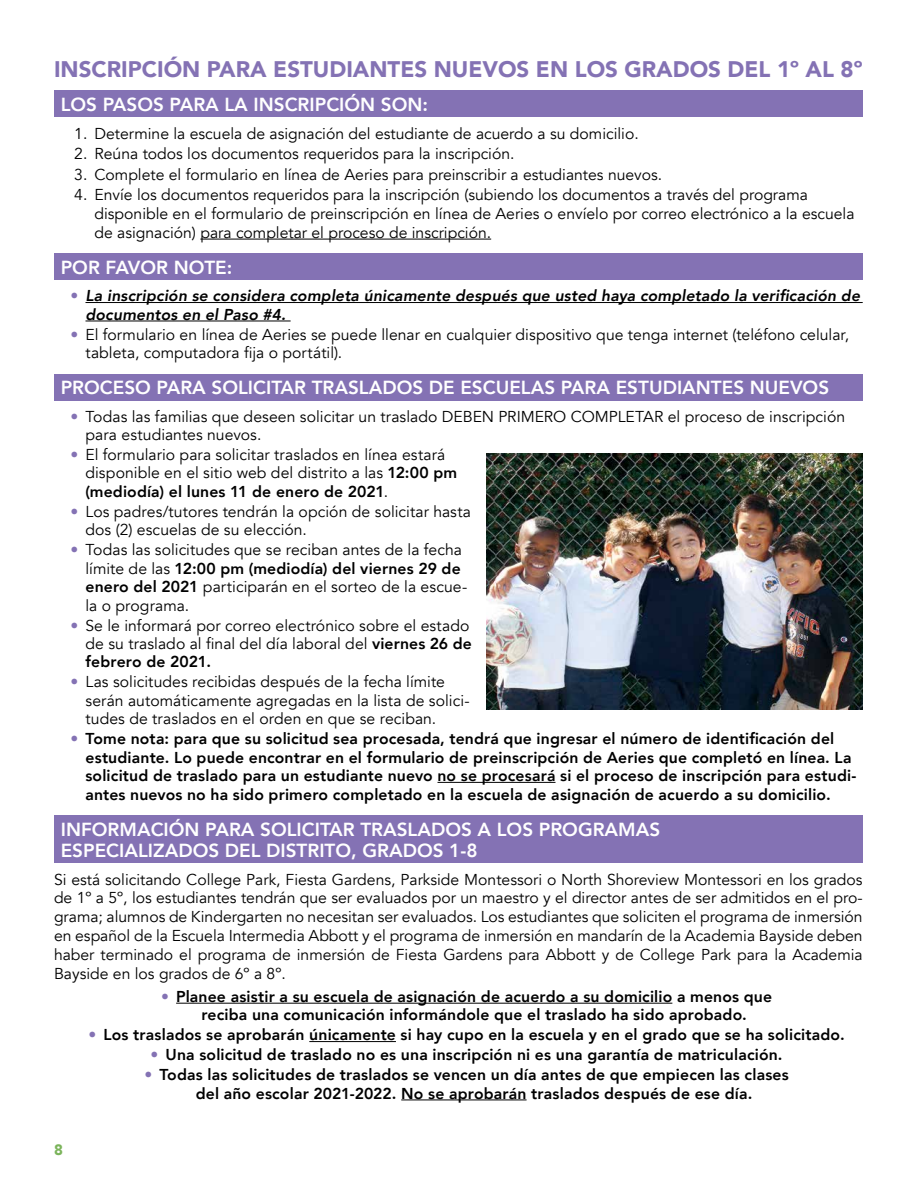
<style>
.page{position:relative;width:918px;height:1188px;background:#fff}
.page>*{position:absolute;margin:0;border:0;box-sizing:border-box;transform-origin:0 0}
.t1{font:900 22.5px "Avenir";color:#8472b4}
.t2{font:800 18.9px/21px "Avenir";color:#fff}
.t3{font:15.75px/18.5px "Avenir";color:#000}
.t4{font:800 15.75px/18.5px "Avenir";letter-spacing:.01em;color:#000}
.t5{font:italic 800 15.75px/18.5px "Avenir";letter-spacing:.01em;color:#000}
.t6{font:900 15px "Avenir";color:#7bb45b}
.s1{font-weight:400;font-style:normal;color:#8472b4}
.s2{color:#8472b4}
.s3{font-weight:800}
.s4{font-weight:400;color:#8472b4}
</style>
<div class="page">
<div style="left:54px;top:91px;width:809px;height:26px;background:#8472b4"></div>
<hr style="left:200px;top:239px;width:291px;height:1px;background:#000">
<div style="left:54px;top:254px;width:809px;height:26px;background:#8472b4"></div>
<hr style="left:86px;top:302px;width:777px;height:1px;background:#000">
<hr style="left:86px;top:321px;width:205px;height:1px;background:#000">
<div style="left:54px;top:374px;width:809px;height:26px;background:#8472b4"></div>
<hr style="left:438px;top:782px;width:118px;height:1px;background:#000">
<div style="left:54px;top:815px;width:809px;height:48px;background:#8472b4"></div>
<hr style="left:176px;top:1003px;width:496px;height:1px;background:#000">
<hr style="left:309px;top:1041px;width:87px;height:1px;background:#000">
<hr style="left:401px;top:1100px;width:126px;height:1px;background:#000">
<img style="left:487px;top:454px;width:376px;height:255px">
<h1 class="t1" style="left:54px;top:49px;width:810px">INSCRIPCIÓN PARA ESTUDIANTES NUEVOS EN LOS GRADOS DEL 1º AL 8º</h1>
<p class="t2" style="left:61px;top:94px;width:369px">LOS PASOS PARA LA INSCRIPCIÓN SON:</p>
<p class="t3" style="left:74px;top:125px;width:566px">1. Determine la escuela de asignación del estudiante de acuerdo a su domicilio.</p>
<p class="t3" style="left:74px;top:145px;width:442px">2. Reúna todos los documentos requeridos para la inscripción.</p>
<p class="t3" style="left:74px;top:165px;width:590px">3. Complete el formulario en línea de Aeries para preinscribir a estudiantes nuevos.</p>
<p class="t3" style="left:95px;top:186px;width:762px;line-height:18.9px;text-indent:-20px">4. Envíe los documentos requeridos para la inscripción (subiendo los documentos a través del programa disponible en el formulario de preinscripción en línea de Aeries o envíelo por correo electrónico a la escuela de asignación) para completar el proceso de inscripción.</p>
<p class="t2" style="left:61px;top:257px;width:173px">POR FAVOR NOTE:</p>
<p class="t5" style="left:85px;top:287px;width:776px;text-indent:-15px"><span class="s1">•</span> La inscripción se considera completa únicamente después que usted haya completado la verificación de documentos en el Paso #4.</p>
<p class="t3" style="left:85px;top:325px;width:765px;text-indent:-15px"><span class="s2">•</span> El formulario en línea de Aeries se puede llenar en cualquier dispositivo que tenga internet (teléfono celular, tableta, computadora fija o portátil).</p>
<p class="t2" style="left:61px;top:377px;width:770px">PROCESO PARA SOLICITAR TRASLADOS DE ESCUELAS PARA ESTUDIANTES NUEVOS</p>
<p class="t3" style="left:85px;top:407px;width:761px;text-indent:-15px"><span class="s2">•</span> Todas las familias que deseen solicitar un traslado DEBEN PRIMERO COMPLETAR el proceso de inscripción para estudiantes nuevos.</p>
<p class="t3" style="left:85px;top:446px;width:373px;text-indent:-15px"><span class="s2">•</span> El formulario para solicitar traslados en línea estará disponible en el sitio web del distrito a las <span class="s3">12:00 pm (mediodía) el lunes 11 de enero de 2021</span>.</p>
<p class="t3" style="left:85px;top:503px;width:387px;text-indent:-15px"><span class="s2">•</span> Los padres/tutores tendrán la opción de solicitar hasta dos (2) escuelas de su elección.</p>
<p class="t3" style="left:85px;top:541px;width:383px;text-indent:-15px"><span class="s2">•</span> Todas las solicitudes que se reciban antes de la fecha límite de las <span class="s3">12:00 pm (mediodía) del viernes 29 de enero del 2021</span> participarán en el sorteo de la escue&shy;la o programa.</p>
<p class="t3" style="left:85px;top:616px;width:388px;text-indent:-15px"><span class="s2">•</span> Se le informará por correo electrónico sobre el estado de su traslado al final del día laboral del <span class="s3">viernes 26 de febrero de 2021.</span></p>
<p class="t3" style="left:85px;top:673px;width:386px;text-indent:-15px"><span class="s2">•</span> Las solicitudes recibidas después de la fecha límite serán automáticamente agregadas en la lista de solici&shy;tudes de traslados en el orden en que se reciban.</p>
<p class="t4" style="left:85px;top:730px;width:773px;text-indent:-15px"><span class="s4">•</span> Tome nota: para que su solicitud sea procesada, tendrá que ingresar el número de identificación del estudiante. Lo puede encontrar en el formulario de preinscripción de Aeries que completó en línea. La solicitud de traslado para un estudiante nuevo no se procesará si el proceso de inscripción para estudi&shy;antes nuevos no ha sido primero completado en la escuela de asignación de acuerdo a su domicilio.</p>
<p class="t2" style="left:61px;top:819px;width:601px">INFORMACIÓN PARA SOLICITAR TRASLADOS A LOS PROGRAMAS<br>ESPECIALIZADOS DEL DISTRITO, GRADOS 1-8</p>
<p class="t3" style="left:54px;top:870px;width:810px;line-height:18.9px;text-align:justify">Si está solicitando College Park, Fiesta Gardens, Parkside Montessori o North Shoreview Montessori en los grados de 1º a 5º, los estudiantes tendrán que ser evaluados por un maestro y el director antes de ser admitidos en el pro&shy;grama; alumnos de Kindergarten no necesitan ser evaluados. Los estudiantes que soliciten el programa de inmersión en español de la Escuela Intermedia Abbott y el programa de inmersión en mandarín de la Academia Bayside deben haber terminado el programa de inmersión de Fiesta Gardens para Abbott y de College Park para la Academia Bayside en los grados de 6º a 8º.</p>
<p class="t4" style="left:201px;top:987px;width:572px;text-indent:-40px"><span class="s4">•</span> Planee asistir a su escuela de asignación de acuerdo a su domicilio a menos que reciba una comunicación informándole que el traslado ha sido aprobado.</p>
<p class="t4" style="left:89px;top:1026px;width:758px"><span class="s4">•</span> Los traslados se aprobarán únicamente si hay cupo en la escuela y en el grado que se ha solicitado.</p>
<p class="t4" style="left:151px;top:1046px;width:633px"><span class="s4">•</span> Una solicitud de traslado no es una inscripción ni es una garantía de matriculación.</p>
<p class="t4" style="left:196px;top:1066px;width:595px;text-indent:-51px"><span class="s4">•</span> Todas las solicitudes de traslados se vencen un día antes de que empiecen las clases del año escolar 2021-2022. No se aprobarán traslados después de ese día.</p>
<p class="t6" style="left:54px;top:1137px;width:10px">8</p>
</div>
